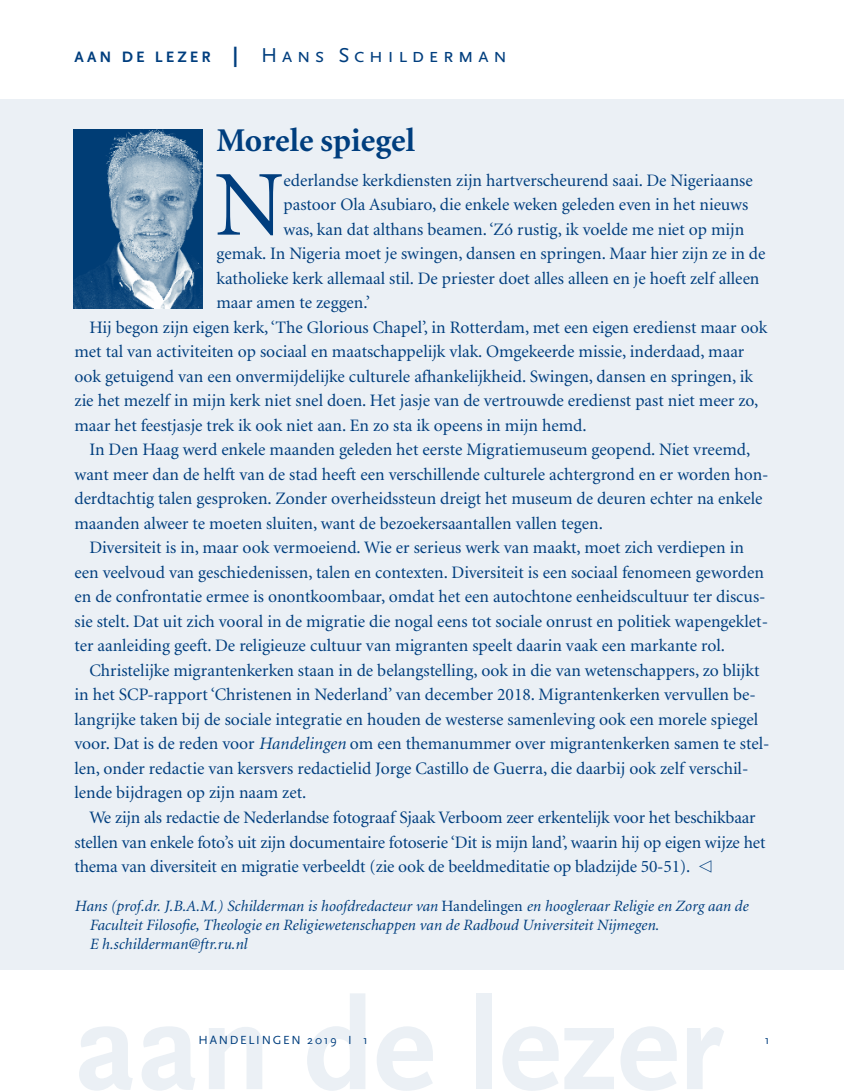
<style>
.page{position:relative;width:844px;height:1092px;background:#fff}
.page>*{position:absolute;margin:0;border:0;box-sizing:border-box;transform-origin:0 0}
.t1{font:92.92px "Minion";color:#003e7e}
.t2{font:700 33.25px "Minion";color:#003e7e}
.t3{font:21px "Scala Sans Caps";letter-spacing:.2em;color:#003e7e}
.t4{font:17.5px "Minion";color:#003e7e}
.t5{font:italic 15.75px/19.2px "Minion";color:#003e7e}
.t6{font:12.25px "Scala Sans";letter-spacing:.14em;color:#003e7e}
.s1{font-family:"Scala Sans";font-weight:700;font-size:15.75px}
.s2{font-family:"Scala Sans";font-weight:700}
.s3{font-style:italic}
.s4{font-family:"Linobats";font-size:15.75px}
.s5{font-style:normal}
</style>
<div class="page">
<div style="left:0;top:99px;width:843px;height:871px;background:#ebf0f5"></div>
<img style="left:74px;top:129px;width:129px;height:179px">
<p class="t3" style="left:74px;top:43px;width:434px"><span class="s1">AAN DE LEZER</span> <span class="s2">|</span> Hans Schilderman</p>
<h2 class="t2" style="left:216px;top:124px;width:200px">Morele spiegel</h2>
<h1 class="t1" style="left:214px;top:159px;width:70px">N</h1>
<p class="t4" style="left:283px;top:171px;width:470px">ederlandse kerkdiensten zijn hartverscheurend saai. De Nigeriaanse</p>
<p class="t4" style="left:283px;top:196px;width:466px">pastoor Ola Asubiaro, die enkele weken geleden even in het nieuws</p>
<p class="t4" style="left:283px;top:220px;width:462px">was, kan dat althans beamen. ‘Zó rustig, ik voelde me niet op mijn</p>
<p class="t4" style="left:216px;top:245px;width:550px">gemak. In Nigeria moet je swingen, dansen en springen. Maar hier zijn ze in de</p>
<p class="t4" style="left:216px;top:269px;width:544px">katholieke kerk allemaal stil. De priester doet alles alleen en je hoeft zelf alleen</p>
<p class="t4" style="left:216px;top:294px;width:155px">maar amen te zeggen.’</p>
<p class="t4" style="left:89px;top:318px;width:679px">Hij begon zijn eigen kerk, ‘The Glorious Chapel’, in Rotterdam, met een eigen eredienst maar ook</p>
<p class="t4" style="left:74px;top:343px;width:671px">met tal van activiteiten op sociaal en maatschappelijk vlak. Omgekeerde missie, inderdaad, maar</p>
<p class="t4" style="left:74px;top:367px;width:680px">ook getuigend van een onvermijdelijke culturele afhankelijkheid. Swingen, dansen en springen, ik</p>
<p class="t4" style="left:74px;top:392px;width:685px">zie het mezelf in mijn kerk niet snel doen. Het jasje van de vertrouwde eredienst past niet meer zo,</p>
<p class="t4" style="left:74px;top:416px;width:513px">maar het feestjasje trek ik ook niet aan. En zo sta ik opeens in mijn hemd.</p>
<p class="t4" style="left:89px;top:441px;width:662px">In Den Haag werd enkele maanden geleden het eerste Migratiemuseum geopend. Niet vreemd,</p>
<p class="t4" style="left:74px;top:465px;width:695px">want meer dan de helft van de stad heeft een verschillende culturele achtergrond en er worden hon-</p>
<p class="t4" style="left:74px;top:490px;width:689px">derdtachtig talen gesproken. Zonder overheidssteun dreigt het museum de deuren echter na enkele</p>
<p class="t4" style="left:74px;top:514px;width:529px">maanden alweer te moeten sluiten, want de bezoekersaantallen vallen tegen.</p>
<p class="t4" style="left:89px;top:539px;width:656px">Diversiteit is in, maar ook vermoeiend. Wie er serieus werk van maakt, moet zich verdiepen in</p>
<p class="t4" style="left:74px;top:563px;width:690px">een veelvoud van geschiedenissen, talen en contexten. Diversiteit is een sociaal fenomeen geworden</p>
<p class="t4" style="left:74px;top:588px;width:692px">en de confrontatie ermee is onontkoombaar, omdat het een autochtone eenheidscultuur ter discus-</p>
<p class="t4" style="left:74px;top:612px;width:695px">sie stelt. Dat uit zich vooral in de migratie die nogal eens tot sociale onrust en politiek wapengeklet-</p>
<p class="t4" style="left:74px;top:637px;width:652px">ter aanleiding geeft. De religieuze cultuur van migranten speelt daarin vaak een markante rol.</p>
<p class="t4" style="left:89px;top:661px;width:671px">Christelijke migrantenkerken staan in de belangstelling, ook in die van wetenschappers, zo blijkt</p>
<p class="t4" style="left:74px;top:686px;width:682px">in het SCP-rapport ‘Christenen in Nederland’ van december 2018. Migrantenkerken vervullen be-</p>
<p class="t4" style="left:74px;top:710px;width:685px">langrijke taken bij de sociale integratie en houden de westerse samenleving ook een morele spiegel</p>
<p class="t4" style="left:74px;top:735px;width:696px">voor. Dat is de reden voor <span class="s3">Handelingen</span> om een themanummer over migrantenkerken samen te stel-</p>
<p class="t4" style="left:74px;top:759px;width:675px">len, onder redactie van kersvers redactielid Jorge Castillo de Guerra, die daarbij ook zelf verschil-</p>
<p class="t4" style="left:74px;top:784px;width:233px">lende bijdragen op zijn naam zet.</p>
<p class="t4" style="left:89px;top:808px;width:667px">We zijn als redactie de Nederlandse fotograaf Sjaak Verboom zeer erkentelijk voor het beschikbaar</p>
<p class="t4" style="left:74px;top:833px;width:692px">stellen van enkele foto’s uit zijn documentaire fotoserie ‘Dit is mijn land’, waarin hij op eigen wijze het</p>
<p class="t4" style="left:74px;top:857px;width:640px">thema van diversiteit en migratie verbeeldt (zie ook de beeldmeditatie op bladzijde 50-51). <span class="s4">k</span></p>
<p class="t5" style="left:89px;top:896px;width:660px;text-indent:-15px">Hans (prof.dr. J.B.A.M.) Schilderman is hoofdredacteur van <span class="s5">Handelingen</span> en hoogleraar Religie en Zorg aan de<br>Faculteit Filosofie, Theologie en Religiewetenschappen van de Radboud Universiteit Nijmegen.<br>E h.schilderman@ftr.ru.nl</p>
<p class="t6" style="left:198px;top:1032px;width:171px">HANDELINGEN 2019 I 1</p>
<p class="t6" style="left:764px;top:1032px;width:6px">1</p>
</div>
